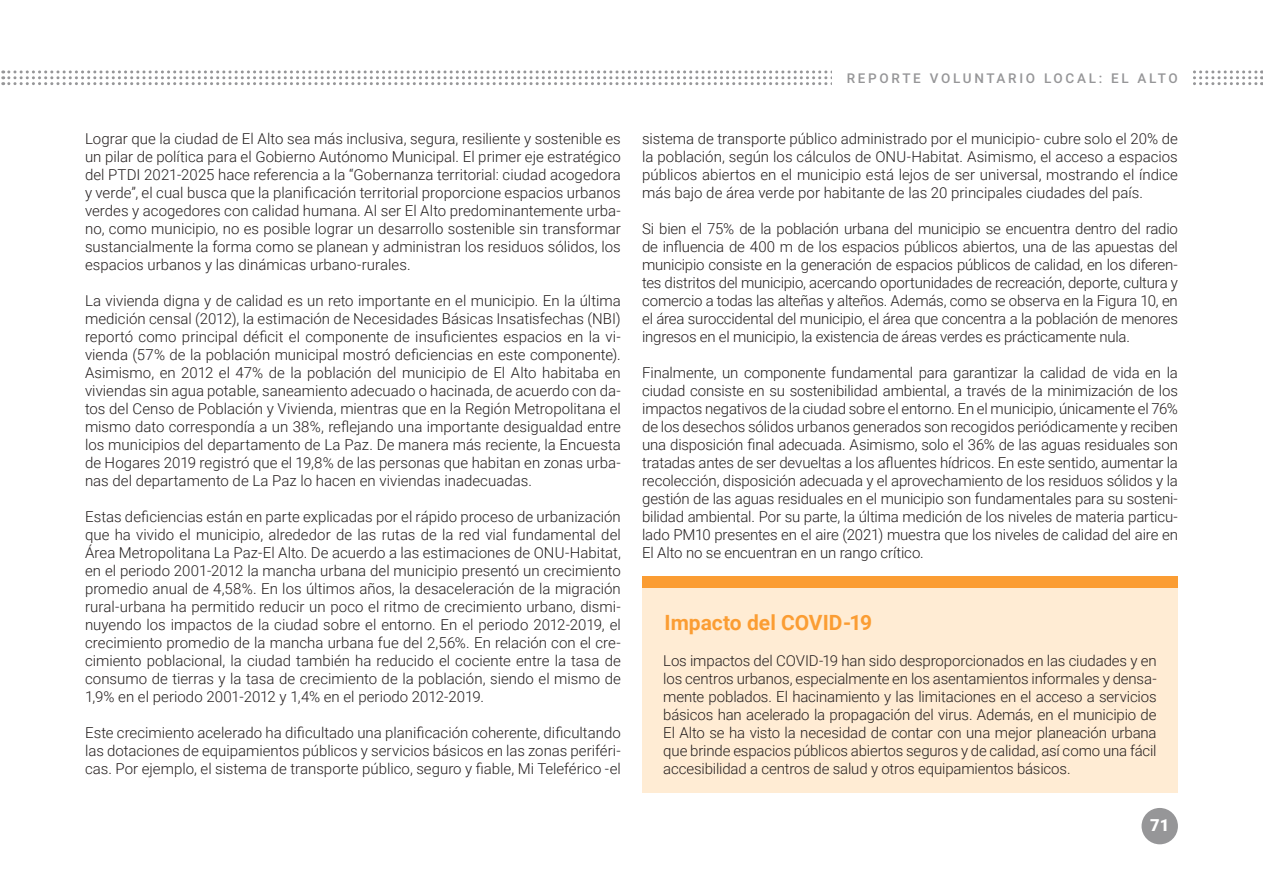
<style>
.page{position:relative;width:1263px;height:893px;background:#fff}
.page>*{position:absolute;margin:0;border:0;box-sizing:border-box;transform-origin:0 0}
.t1{font:700 21px "Roboto";color:#fb9d33}
.t2{font:900 16.5px "Roboto";color:#fff}
.t3{font:300 15px/18px "Roboto";color:#241f1f;text-align:justify}
.t4{font:500 13.5px "Roboto";letter-spacing:.2em;color:#969698}
</style>
<div class="page">
<svg style="left:3px;top:70px;width:1259px;height:15px"></svg>
<div style="left:833px;top:69px;width:360px;height:20px;background:#fff"></div>
<div style="left:1141px;top:808px;width:37px;height:36px;background:#969698;border-radius:50%"></div>
<div style="left:642px;top:576px;width:536px;height:216px;background:#ffecd4"></div>
<div style="left:642px;top:576px;width:536px;height:12px;background:#fb9d33"></div>
<p class="t3" style="left:85px;top:129px;width:537px">Lograr que la ciudad de El Alto sea más inclusiva, segura, resiliente y sostenible es un pilar de política para el Gobierno Autónomo Municipal. El primer eje estratégico del PTDI 2021-2025 hace referencia a la “Gobernanza territorial: ciudad acogedora y verde”, el cual busca que la planificación territorial proporcione espacios urbanos verdes y acogedores con calidad humana. Al ser El Alto predominantemente urba&shy;no, como municipio, no es posible lograr un desarrollo sostenible sin transformar sustancialmente la forma como se planean y administran los residuos sólidos, los espacios urbanos y las dinámicas urbano-rurales.</p>
<p class="t3" style="left:85px;top:291px;width:537px">La vivienda digna y de calidad es un reto importante en el municipio. En la última medición censal (2012), la estimación de Necesidades Básicas Insatisfechas (NBI) reportó como principal déficit el componente de insuficientes espacios en la vi&shy;vienda (57% de la población municipal mostró deficiencias en este componente).<br>Asimismo, en 2012 el 47% de la población del municipio de El Alto habitaba en viviendas sin agua potable, saneamiento adecuado o hacinada, de acuerdo con da&shy;tos del Censo de Población y Vivienda, mientras que en la Región Metropolitana el mismo dato correspondía a un 38%, reflejando una importante desigualdad entre los municipios del departamento de La Paz. De manera más reciente, la Encuesta de Hogares 2019 registró que el 19,8% de las personas que habitan en zonas urba&shy;nas del departamento de La Paz lo hacen en viviendas inadecuadas.</p>
<p class="t3" style="left:85px;top:507px;width:537px">Estas deficiencias están en parte explicadas por el rápido proceso de urbanización que ha vivido el municipio, alrededor de las rutas de la red vial fundamental del Área Metropolitana La Paz-El Alto. De acuerdo a las estimaciones de ONU-Habitat, en el periodo 2001-2012 la mancha urbana del municipio presentó un crecimiento promedio anual de 4,58%. En los últimos años, la desaceleración de la migración rural-urbana ha permitido reducir un poco el ritmo de crecimiento urbano, dismi&shy;nuyendo los impactos de la ciudad sobre el entorno. En el periodo 2012-2019, el crecimiento promedio de la mancha urbana fue del 2,56%. En relación con el cre&shy;cimiento poblacional, la ciudad también ha reducido el cociente entre la tasa de consumo de tierras y la tasa de crecimiento de la población, siendo el mismo de 1,9% en el periodo 2001-2012 y 1,4% en el periodo 2012-2019.</p>
<p class="t3" style="left:85px;top:723px;width:537px">Este crecimiento acelerado ha dificultado una planificación coherente, dificultando las dotaciones de equipamientos públicos y servicios básicos en las zonas periféri&shy;cas. Por ejemplo, el sistema de transporte público, seguro y fiable, Mi Teleférico -el</p>
<p class="t4" style="left:847px;top:69px;width:333px">REPORTE VOLUNTARIO LOCAL: EL ALTO</p>
<p class="t3" style="left:642px;top:129px;width:537px">sistema de transporte público administrado por el municipio- cubre solo el 20% de la población, según los cálculos de ONU-Habitat. Asimismo, el acceso a espacios públicos abiertos en el municipio está lejos de ser universal, mostrando el índice más bajo de área verde por habitante de las 20 principales ciudades del país.</p>
<p class="t3" style="left:642px;top:219px;width:537px">Si bien el 75% de la población urbana del municipio se encuentra dentro del radio de influencia de 400 m de los espacios públicos abiertos, una de las apuestas del municipio consiste en la generación de espacios públicos de calidad, en los diferen&shy;tes distritos del municipio, acercando oportunidades de recreación, deporte, cultura y comercio a todas las alteñas y alteños. Además, como se observa en la Figura 10, en el área suroccidental del municipio, el área que concentra a la población de menores ingresos en el municipio, la existencia de áreas verdes es prácticamente nula.</p>
<p class="t3" style="left:642px;top:363px;width:537px">Finalmente, un componente fundamental para garantizar la calidad de vida en la ciudad consiste en su sostenibilidad ambiental, a través de la minimización de los impactos negativos de la ciudad sobre el entorno. En el municipio, únicamente el 76% de los desechos sólidos urbanos generados son recogidos periódicamente y reciben una disposición final adecuada. Asimismo, solo el 36% de las aguas residuales son tratadas antes de ser devueltas a los afluentes hídricos. En este sentido, aumentar la recolección, disposición adecuada y el aprovechamiento de los residuos sólidos y la gestión de las aguas residuales en el municipio son fundamentales para su sosteni&shy;bilidad ambiental. Por su parte, la última medición de los niveles de materia particu&shy;lado PM10 presentes en el aire (2021) muestra que los niveles de calidad del aire en El Alto no se encuentran en un rango crítico.</p>
<h1 class="t1" style="left:664px;top:608px;width:209px">Impacto del COVID-19</h1>
<p class="t3" style="left:663px;top:651px;width:495px">Los impactos del COVID-19 han sido desproporcionados en las ciudades y en los centros urbanos, especialmente en los asentamientos informales y densa&shy;mente poblados. El hacinamiento y las limitaciones en el acceso a servicios básicos han acelerado la propagación del virus. Además, en el municipio de El Alto se ha visto la necesidad de contar con una mejor planeación urbana que brinde espacios públicos abiertos seguros y de calidad, así como una fácil accesibilidad a centros de salud y otros equipamientos básicos.</p>
<p class="t2" style="left:1150px;top:814px;width:21px">71</p>
</div>
